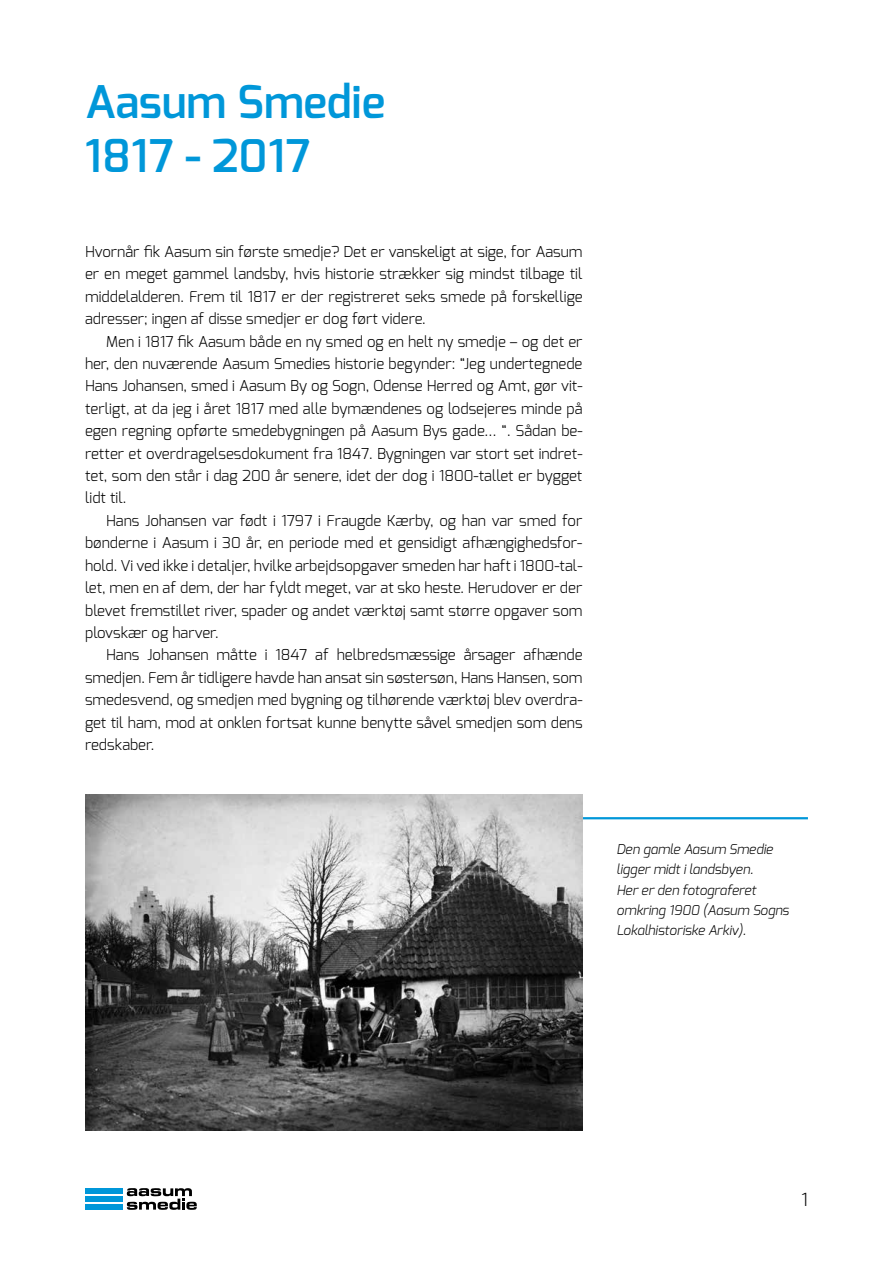
<style>
.page{position:relative;width:893px;height:1263px;background:#fff}
.page>*{position:absolute;margin:0;border:0;box-sizing:border-box;transform-origin:0 0}
.t1{font:600 45px/54px "Exo";color:#0097d9}
.t2{font:300 18px "Exo";color:#000}
.t3{font:300 15px/22.4px "Exo";color:#000;text-align:justify}
.t4{font:italic 300 13.5px/20.2px "Exo";color:#000}
</style>
<div class="page">
<div style="left:85px;top:1196px;width:37px;height:6px;background:#0097d9"></div>
<div style="left:85px;top:1204px;width:37px;height:6px;background:#0097d9"></div>
<div style="left:85px;top:1188px;width:37px;height:6px;background:#0097d9"></div>
<svg style="left:127px;top:1188px;width:70px;height:22px"></svg>
<hr style="left:553px;top:817px;width:255px;height:2px;background:#0097d9">
<img style="left:85px;top:795px;width:498px;height:336px">
<h1 class="t1" style="left:85px;top:75px;width:302px">Aasum Smedie<br>1817 - 2017</h1>
<p class="t3" style="left:85px;top:240px;width:499px">Hvornår fik Aasum sin første smedje? Det er vanskeligt at sige, for Aasum er en meget gammel landsby, hvis historie strækker sig mindst tilbage til middelalderen. Frem til 1817 er der registreret seks smede på forskellige adresser; ingen af disse smedjer er dog ført videre.</p>
<p class="t3" style="left:85px;top:330px;width:499px;text-indent:21px">Men i 1817 fik Aasum både en ny smed og en helt ny smedje – og det er her, den nuværende Aasum Smedies historie begynder: “Jeg undertegnede Hans Johansen, smed i Aasum By og Sogn, Odense Herred og Amt, gør vit&shy;terligt, at da jeg i året 1817 med alle bymændenes og lodsejeres minde på egen regning opførte smedebygningen på Aasum Bys gade… “. Sådan be&shy;retter et overdragelsesdokument fra 1847. Bygningen var stort set indret&shy;tet, som den står i dag 200 år senere, idet der dog i 1800-tallet er bygget lidt til.</p>
<p class="t3" style="left:85px;top:509px;width:499px;text-indent:21px">Hans Johansen var født i 1797 i Fraugde Kærby, og han var smed for bønderne i Aasum i 30 år, en periode med et gensidigt afhængighedsfor&shy;hold. Vi ved ikke i detaljer, hvilke arbejdsopgaver smeden har haft i 1800-tal&shy;let, men en af dem, der har fyldt meget, var at sko heste. Herudover er der blevet fremstillet river, spader og andet værktøj samt større opgaver som plovskær og harver.</p>
<p class="t3" style="left:85px;top:644px;width:499px;text-indent:21px">Hans Johansen måtte i 1847 af helbredsmæssige årsager afhænde smedjen. Fem år tidligere havde han ansat sin søstersøn, Hans Hansen, som smedesvend, og smedjen med bygning og tilhørende værktøj blev overdra&shy;get til ham, mod at onklen fortsat kunne benytte såvel smedjen som dens redskaber.</p>
<p class="t4" style="left:617px;top:839px;width:174px">Den gamle Aasum Smedie ligger midt i landsbyen.<br>Her er den fotograferet omkring 1900 (Aasum Sogns<br>Lokalhistoriske Arkiv).</p>
<p class="t2" style="left:801px;top:1188px;width:8px">1</p>
</div>
